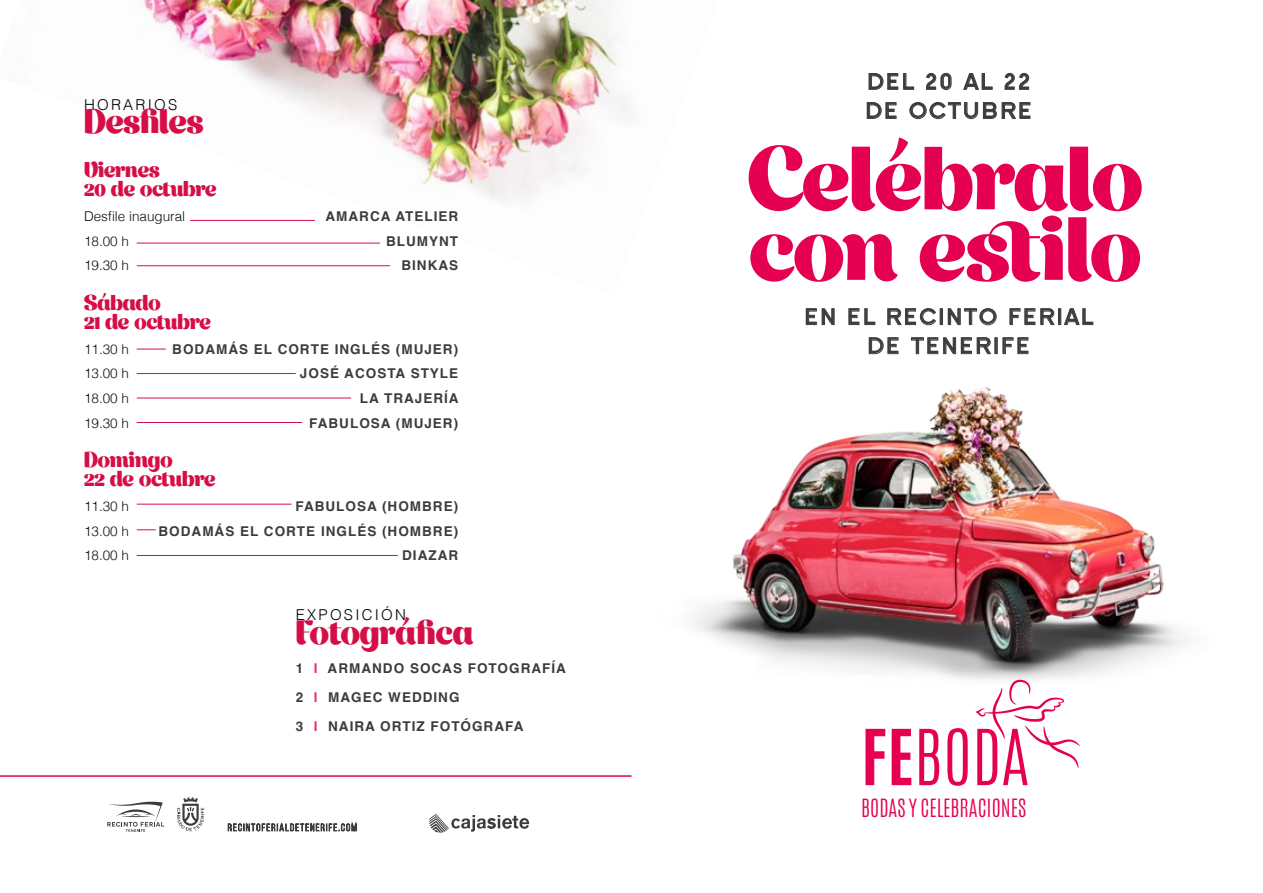
<style>
.page{position:relative;width:1263px;height:893px;background:#fff}
.page>*{position:absolute;margin:0;border:0;box-sizing:border-box;transform-origin:0 0}
.t1{font:87px/70.7px "Appetite Contrast";letter-spacing:-.01em;color:#e50051}
.t2{font:300 65.55px "Antonio";color:#e50051}
.t3{font:33px "Appetite Contrast";color:#d60e47}
.t4{font:700 23.1px/29.1px "SF New Republic";letter-spacing:.1em;color:#3c3c3b;text-align:center}
.t5{font:21px/19px "Appetite Contrast";color:#d60e47}
.t6{font:300 21px "Antonio";color:#e50051}
.t7{font:300 15px "Helvetica";letter-spacing:.15em;color:#000}
.t8{font:700 13.5px/29px "Helvetica";letter-spacing:.075em;color:#3c3c3b}
.t9{font:300 13.5px "Helvetica";color:#080f14}
.s1{color:#e8345e}
.s2{font-weight:700}
</style>
<div class="page">
<img style="left:693px;top:387px;width:493px;height:293px">
<svg style="left:975px;top:680px;width:105px;height:88px"></svg>
<svg style="left:228px;top:822px;width:129px;height:10px"></svg>
<svg style="left:107px;top:802px;width:57px;height:30px"></svg>
<svg style="left:177px;top:797px;width:27px;height:34px"></svg>
<svg style="left:429px;top:814px;width:100px;height:19px"></svg>
<svg style="left:805px;top:308px;width:30px;height:17px"></svg>
<svg style="left:848px;top:308px;width:28px;height:17px"></svg>
<svg style="left:887px;top:308px;width:49px;height:18px"></svg>
<div style="left:940px;top:308px;width:3px;height:17px;border:1px solid #3c3c3b"></div>
<svg style="left:947px;top:308px;width:50px;height:18px"></svg>
<svg style="left:1009px;top:308px;width:46px;height:18px"></svg>
<div style="left:1058px;top:308px;width:3px;height:17px;border:1px solid #3c3c3b"></div>
<svg style="left:1064px;top:308px;width:30px;height:18px"></svg>
<svg style="left:868px;top:337px;width:31px;height:18px"></svg>
<svg style="left:911px;top:337px;width:80px;height:18px"></svg>
<div style="left:994px;top:337px;width:4px;height:17px;border:1px solid #3c3c3b"></div>
<svg style="left:1002px;top:337px;width:27px;height:18px"></svg>
<svg style="left:868px;top:73px;width:46px;height:17px"></svg>
<svg style="left:926px;top:72px;width:26px;height:18px"></svg>
<svg style="left:963px;top:73px;width:30px;height:17px"></svg>
<svg style="left:1004px;top:72px;width:25px;height:18px"></svg>
<svg style="left:866px;top:102px;width:31px;height:17px"></svg>
<svg style="left:909px;top:102px;width:122px;height:18px"></svg>
<hr style="left:0;top:775px;width:631px;height:2px;background:#e50051">
<img style="left:136px;top:0;width:495px;height:267px">
<hr style="left:190px;top:220px;width:125px;height:1px;background:#d60e47">
<hr style="left:137px;top:243px;width:243px;height:1px;background:#d60e47">
<svg style="left:137px;top:349px;width:29px;height:1px"></svg>
<hr style="left:137px;top:373px;width:159px;height:1px;background:#d60e47">
<hr style="left:137px;top:398px;width:214px;height:1px;background:#d60e47">
<hr style="left:137px;top:422px;width:165px;height:1px;background:#d60e47">
<hr style="left:137px;top:504px;width:154px;height:1px;background:#d60e47">
<svg style="left:137px;top:529px;width:19px;height:1px"></svg>
<hr style="left:137px;top:555px;width:261px;height:1px;background:#d60e47">
<hr style="left:137px;top:265px;width:253px;height:1px;background:#d60e47">
<p class="t7" style="left:84px;top:92px;width:95px">HORARIOS</p>
<h3 class="t3" style="left:84px;top:99px;width:121px">Desfiles</h3>
<h3 class="t5" style="left:84px;top:161px;width:134px">Viernes<br>20 de octubre</h3>
<p class="t9" style="left:84px;top:205px;width:103px">Desfile inaugural</p>
<p class="t8" style="left:326px;top:203px;width:134px">AMARCA ATELIER</p>
<p class="t9" style="left:84px;top:229px;width:47px">18.00 h</p>
<p class="t8" style="left:386px;top:228px;width:74px">BLUMYNT</p>
<p class="t9" style="left:84px;top:254px;width:47px">19.30 h</p>
<p class="t8" style="left:401px;top:253px;width:58px">BINKAS</p>
<h3 class="t5" style="left:84px;top:293px;width:128px">Sábado<br>21 de octubre</h3>
<p class="t9" style="left:84px;top:337px;width:47px">11.30 h</p>
<p class="t8" style="left:172px;top:336px;width:287px">BODAMÁS EL CORTE INGLÉS (MUJER)</p>
<p class="t9" style="left:84px;top:362px;width:47px">13.00 h</p>
<p class="t8" style="left:300px;top:360px;width:160px">JOSÉ ACOSTA STYLE</p>
<p class="t9" style="left:84px;top:387px;width:47px">18.00 h</p>
<p class="t8" style="left:360px;top:385px;width:100px">LA TRAJERÍA</p>
<p class="t9" style="left:84px;top:411px;width:47px">19.30 h</p>
<p class="t8" style="left:309px;top:410px;width:150px">FABULOSA (MUJER)</p>
<h3 class="t5" style="left:84px;top:450px;width:133px">Domingo<br>22 de octubre</h3>
<p class="t9" style="left:84px;top:495px;width:47px">11.30 h</p>
<p class="t8" style="left:295px;top:493px;width:164px">FABULOSA (HOMBRE)</p>
<p class="t9" style="left:84px;top:519px;width:47px">13.00 h</p>
<p class="t8" style="left:159px;top:518px;width:301px">BODAMÁS EL CORTE INGLÉS (HOMBRE)</p>
<p class="t9" style="left:84px;top:544px;width:47px">18.00 h</p>
<p class="t8" style="left:402px;top:542px;width:58px">DIAZAR</p>
<p class="t7" style="left:296px;top:602px;width:112px">EXPOSICIÓN</p>
<h3 class="t3" style="left:296px;top:609px;width:179px">Fotográfica</h3>
<p class="t8" style="left:296px;top:655px;width:272px">1 <span class="s1">I</span> ARMANDO SOCAS FOTOGRAFÍA<br>2 <span class="s1">I</span> MAGEC WEDDING<br>3 <span class="s1">I</span> NAIRA ORTIZ FOTÓGRAFA</p>
<h3 class="t4" style="left:865px;top:67px;width:168px;text-align:left">DEL 20 AL 22<br>DE OCTUBRE</h3>
<h1 class="t1" style="left:748px;top:144px;width:396px">Celébralo con estilo</h1>
<h3 class="t4" style="left:804px;top:303px;width:290px">EN EL RECINTO FERIAL<br>DE TENERIFE</h3>
<h2 class="t2" style="left:861px;top:710px;width:170px"><span class="s2">FE</span>BODA</h2>
<h3 class="t6" style="left:861px;top:793px;width:166px">BODAS Y CELEBRACIONES</h3>
</div>
